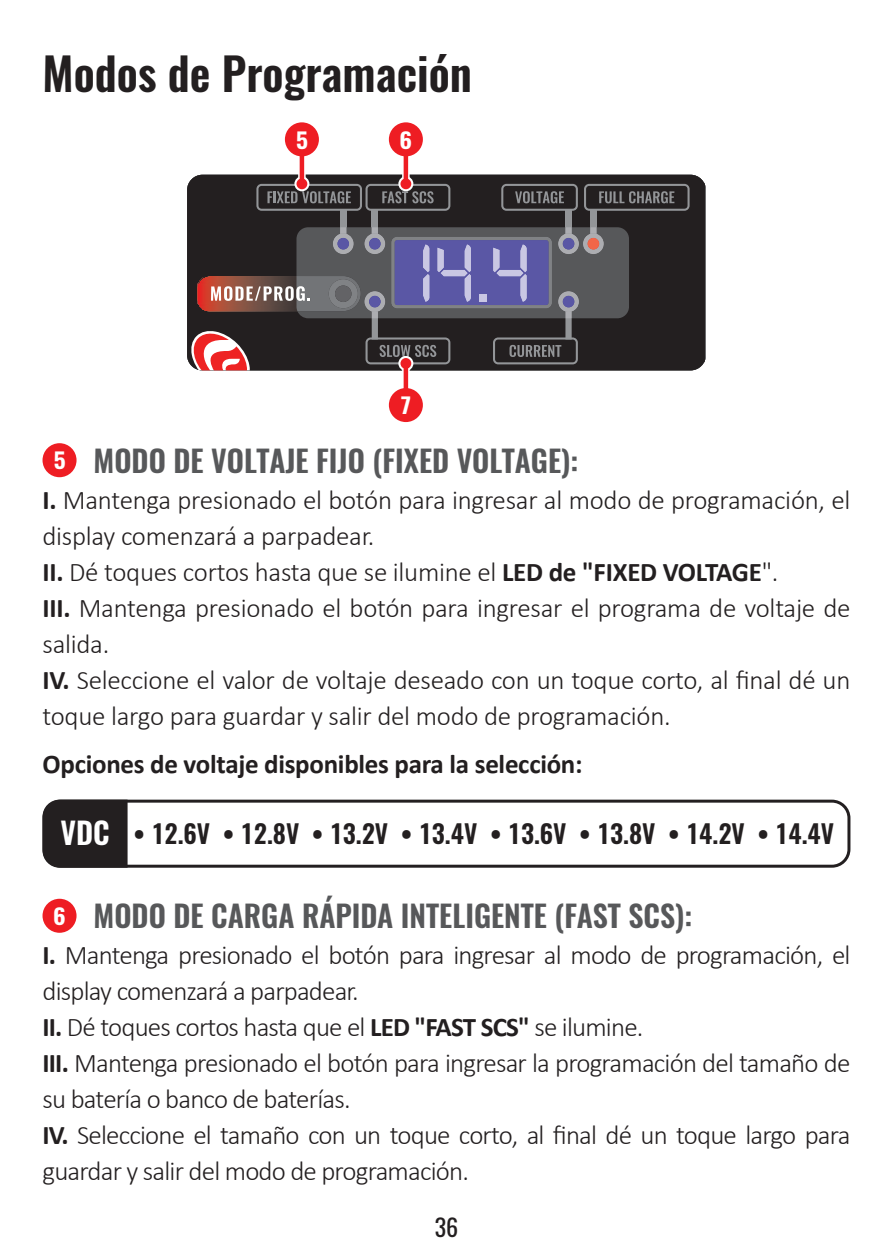
<style>
.page{position:relative;width:893px;height:1259px;background:#fff}
.page>*{position:absolute;margin:0;border:0;box-sizing:border-box;transform-origin:0 0}
.t1{font:600 45px "Oswald";color:#231f20}
.t2{font:600 30px "Oswald";color:#57585a}
.t3{font:600 30px "Oswald";color:#fff}
.t4{font:300 27px/36px "Calibri";letter-spacing:-.03em;color:#231f20}
.t5{font:300 27px/36px "Calibri";letter-spacing:-.01em;color:#231f20}
.t6{font:700 27px "Calibri";letter-spacing:-.01em;color:#231f20}
.t7{font:600 25.5px "Oswald";color:#231f20}
.t8{font:24px "Oswald";color:#231f20}
.t9{font:600 21.6px "Oswald";color:#fff;scale:1.11 1}
.s1{font-weight:700}
</style>
<div class="page">
<svg style="left:705px;top:185px;width:1px;height:175px"></svg>
<div style="left:187px;top:175px;width:518px;height:195px;background:#231f20"></div>
<img style="left:197px;top:282px;width:14px;height:29px">
<img style="left:199px;top:280px;width:12px;height:3px">
<img style="left:201px;top:278px;width:10px;height:2px">
<svg style="left:187px;top:330px;width:64px;height:40px"></svg>
<div style="left:340px;top:210px;width:6px;height:35px;background:#939598"></div>
<div style="left:372px;top:210px;width:6px;height:35px;background:#939598"></div>
<div style="left:565px;top:210px;width:7px;height:35px;background:#939598"></div>
<svg style="left:501px;top:184px;width:77px;height:27px;background:#474546"></svg>
<div style="left:590px;top:210px;width:6px;height:35px;background:#939598"></div>
<svg style="left:584px;top:184px;width:106px;height:27px;background:#474547"></svg>
<div style="left:565px;top:302px;width:7px;height:37px;background:#939598"></div>
<div style="left:372px;top:302px;width:6px;height:37px;background:#939598"></div>
<svg style="left:365px;top:337px;width:85px;height:27px;background:#464445"></svg>
<svg style="left:493px;top:337px;width:85px;height:27px;background:#464446"></svg>
<svg style="left:256px;top:184px;width:194px;height:27px;background:#474547"></svg>
<svg style="left:211px;top:227px;width:418px;height:91px;background:#625e71"></svg>
<div style="left:479px;top:294px;width:8px;height:8px;background:#c9c7e3"></div>
<div style="left:43px;top:443px;width:34px;height:34px;background:#ee1d23;border-radius:50%"></div>
<svg style="left:402px;top:370px;width:8px;height:18px"></svg>
<svg style="left:398px;top:356px;width:15px;height:15px"></svg>
<svg style="left:298px;top:156px;width:8px;height:21px"></svg>
<svg style="left:294px;top:176px;width:15px;height:15px"></svg>
<svg style="left:402px;top:156px;width:8px;height:21px"></svg>
<svg style="left:398px;top:176px;width:15px;height:15px"></svg>
<hr style="left:404px;top:363px;width:4px;height:28px;background:#ee1d23">
<div style="left:400px;top:358px;width:11px;height:11px;background:#ee1d23;border-radius:50%"></div>
<hr style="left:300px;top:156px;width:4px;height:28px;background:#ee1d23">
<div style="left:296px;top:178px;width:11px;height:11px;background:#ee1d23;border-radius:50%"></div>
<hr style="left:404px;top:156px;width:4px;height:28px;background:#ee1d23">
<div style="left:400px;top:178px;width:11px;height:11px;background:#ee1d23;border-radius:50%"></div>
<div style="left:389px;top:388px;width:34px;height:34px;background:#ee1d23;border-radius:50%"></div>
<div style="left:285px;top:122px;width:34px;height:34px;background:#ee1d23;border-radius:50%"></div>
<div style="left:389px;top:122px;width:34px;height:34px;background:#ee1d23;border-radius:50%"></div>
<div style="left:43px;top:799px;width:807px;height:68px;border:3px solid #231f20;border-radius:17px"></div>
<div style="left:43px;top:799px;width:85px;height:68px;background:#231f20"></div>
<div style="left:43px;top:898px;width:34px;height:34px;background:#ee1d23;border-radius:50%"></div>
<p class="t1" style="left:43px;top:42px;width:431px">Modos de Programación</p>
<p class="t9" style="left:296px;top:125px;width:13px">5</p>
<p class="t9" style="left:400px;top:125px;width:13px">6</p>
<p class="t9" style="left:400px;top:390px;width:12px">7</p>
<p class="t2" style="left:94px;top:439px;width:486px">MODO DE VOLTAJE FIJO (FIXED VOLTAGE):</p>
<p class="t5" style="left:43px;top:481px;width:809px"><span class="s1">I.</span> Mantenga presionado el botón para ingresar al modo de programación, el display comenzará a parpadear.</p>
<p class="t5" style="left:43px;top:553px;width:737px"><span class="s1">II.</span> Dé toques cortos hasta que se ilumine el <span class="s1">LED de "FIXED VOLTAGE</span>".</p>
<p class="t5" style="left:43px;top:589px;width:809px"><span class="s1">III.</span> Mantenga presionado el botón para ingresar el programa de voltaje de salida.</p>
<p class="t5" style="left:43px;top:661px;width:809px"><span class="s1">IV.</span> Seleccione el valor de voltaje deseado con un toque corto, al final dé un toque largo para guardar y salir del modo de programación.</p>
<p class="t9" style="left:53px;top:445px;width:13px">5</p>
<p class="t6" style="left:43px;top:745px;width:542px">Opciones de voltaje disponibles para la selección:</p>
<p class="t3" style="left:60px;top:812px;width:51px">VDC</p>
<p class="t7" style="left:134px;top:816px;width:702px">• 12.6V • 12.8V • 13.2V • 13.4V • 13.6V • 13.8V • 14.2V • 14.4V</p>
<p class="t2" style="left:94px;top:894px;width:600px">MODO DE CARGA RÁPIDA INTELIGENTE (FAST SCS):</p>
<p class="t4" style="left:43px;top:936px;width:809px"><span class="s1">I.</span> Mantenga presionado el botón para ingresar al modo de programación, el display comenzará a parpadear.</p>
<p class="t4" style="left:43px;top:1008px;width:602px"><span class="s1">II.</span> Dé toques cortos hasta que el <span class="s1">LED "FAST SCS"</span> se ilumine.</p>
<p class="t4" style="left:43px;top:1044px;width:809px"><span class="s1">III.</span> Mantenga presionado el botón para ingresar la programación del tamaño de su batería o banco de baterías.</p>
<p class="t4" style="left:43px;top:1116px;width:809px"><span class="s1">IV.</span> Seleccione el tamaño con un toque corto, al final dé un toque largo para guardar y salir del modo de programación.</p>
<p class="t9" style="left:53px;top:901px;width:13px">6</p>
<p class="t8" style="left:435px;top:1205px;width:25px">36</p>
</div>
